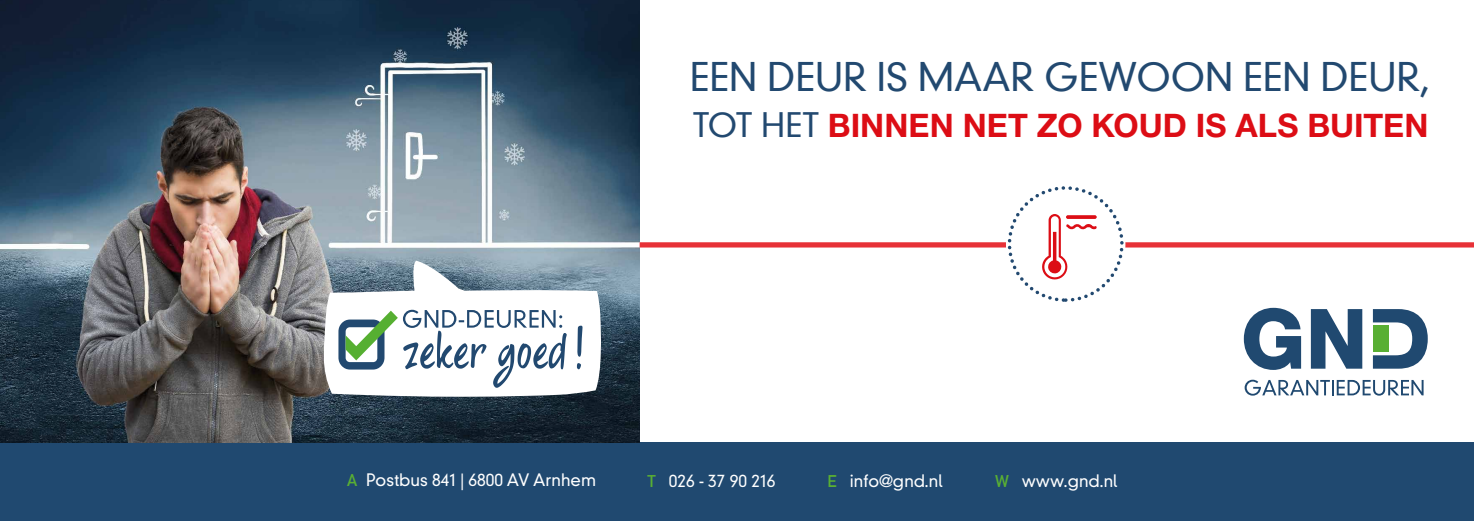
<style>
.page{position:relative;width:1474px;height:521px;background:#fff}
.page>*{position:absolute;margin:0;border:0;box-sizing:border-box;transform-origin:0 0}
.t1{font:300 37.98px "DIN Neuzeit Grotesk Std";color:#224970}
.t2{font:700 32.38px "Helvetica Neue LT Std";color:#dc0d15}
.t3{font:300 16.62px "DIN Neuzeit Grotesk Std";color:#fff}
.s1{font-family:"DIN Neuzeit Grotesk Std";font-weight:300;color:#224970}
.s2{font-family:"DIN Alternate";font-weight:700;color:#59af33}
</style>
<div class="page">
<div style="left:0;top:442px;width:1473px;height:79px;background:#204970"></div>
<img style="left:0;top:0;width:639px;height:442px">
<svg style="left:1243px;top:308px;width:58px;height:62px"></svg>
<svg style="left:1310px;top:309px;width:52px;height:60px"></svg>
<svg style="left:1372px;top:309px;width:55px;height:60px"></svg>
<div style="left:1372px;top:325px;width:16px;height:27px;background:#59af33"></div>
<svg style="left:1244px;top:380px;width:179px;height:16px"></svg>
<div style="left:639px;top:242px;width:834px;height:5px;background:#e73137"></div>
<div style="left:1005px;top:184px;width:120px;height:120px;background:#fff;border-radius:50%"></div>
<div style="left:1007px;top:186px;width:116px;height:116px;border:4px dashed #224970;border-radius:50%"></div>
<svg style="left:1042px;top:214px;width:55px;height:66px"></svg>
<svg style="left:324px;top:261px;width:277px;height:136px"></svg>
<svg style="left:338px;top:310px;width:244px;height:78px"></svg>
<h1 class="t1" style="left:690px;top:54px;width:742px">EEN DEUR IS MAAR GEWOON EEN DEUR,</h1>
<h2 class="t2" style="left:692px;top:105px;width:737px"><span class="s1">TOT HET</span> BINNEN NET ZO KOUD IS ALS BUITEN</h2>
<p class="t3" style="left:347px;top:470px;width:250px"><span class="s2">A</span> Postbus 841 | 6800 AV Arnhem</p>
<p class="t3" style="left:647px;top:471px;width:130px"><span class="s2">T</span> 026 - 37 90 216</p>
<p class="t3" style="left:827px;top:471px;width:116px"><span class="s2">E</span> info@gnd.nl</p>
<p class="t3" style="left:995px;top:471px;width:124px"><span class="s2">W</span> www.gnd.nl</p>
</div>
